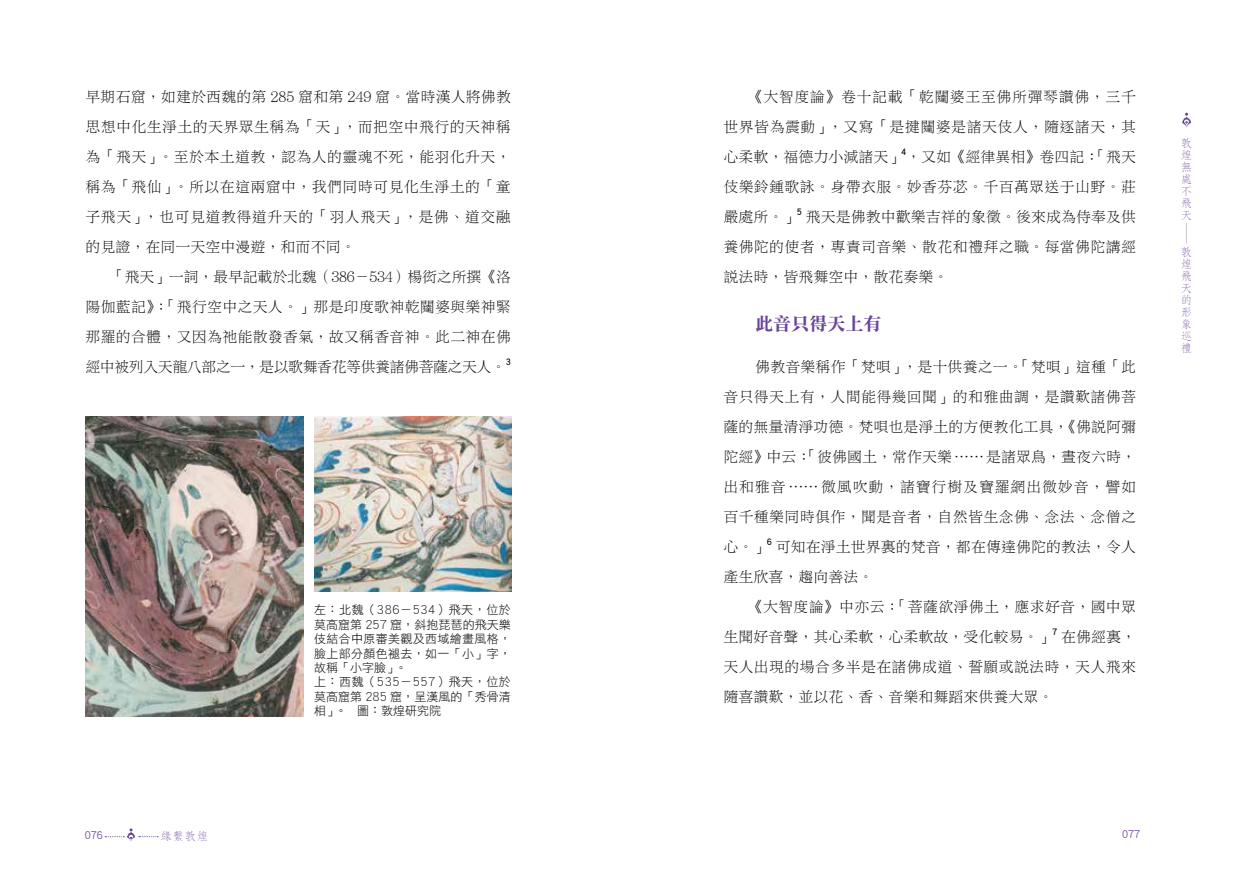
<style>
.page{position:relative;width:1234px;height:893px;background:#fff}
.page>*{position:absolute;margin:0;border:0;box-sizing:border-box;transform-origin:0 0}
.t1{font:18px "DF Li Song HK W7";color:#674498}
.t2{font:15px/30px "DF Li Song HK W3";letter-spacing:.015em;color:#000;text-align:justify}
.t3{font:12px/14.4px "DF Hei HK W3";letter-spacing:.025em;color:#000}
.t4{font:11.25px/12.1px "DF Fang Song HK W2";color:#674498;text-align:justify}
.t5{font:10.5px "DF Hei HK W5";color:#674498}
.t6{font:8.7px "DF Hei HK W7";color:#000}
</style>
<div class="page">
<svg style="left:1182px;top:113px;width:9px;height:14px"></svg>
<svg style="left:105px;top:828px;width:53px;height:13px"></svg>
<img style="left:85px;top:417px;width:219px;height:300px">
<img style="left:314px;top:417px;width:197px;height:174px">
<p class="t2" style="left:85px;top:82px;width:427px">早期石窟，如建於西魏的第 285 窟和第 249 窟。當時漢人將佛教思想中化生淨土的天界眾生稱為「天」，而把空中飛行的天神稱為「飛天」。至於本土道教，認為人的靈魂不死，能羽化升天，稱為「飛仙」。所以在這兩窟中，我們同時可見化生淨土的「童子飛天」，也可見道教得道升天的「羽人飛天」，是佛、道交融的見證，在同一天空中漫遊，和而不同。</p>
<p class="t2" style="left:85px;top:262px;width:427px;text-indent:24px">「飛天」一詞，最早記載於北魏（386－534）楊衒之所撰《洛陽伽藍記》：「飛行空中之天人。」那是印度歌神乾闥婆與樂神緊那羅的合體，又因為祂能散發香氣，故又稱香音神。此二神在佛經中被列入天龍八部之一，是以歌舞香花等供養諸佛菩薩之天人。</p>
<p class="t6" style="left:505px;top:357px;width:7px">3</p>
<p class="t3" style="left:314px;top:603px;width:198px">左：北魏（386－534）飛天，位於莫高窟第 257 窟，斜抱琵琶的飛天樂伎結合中原審美觀及西域繪畫風格，臉上部分顏色褪去，如一「小」字，故稱「小字臉」。<br>上：西魏（535－557）飛天，位於莫高窟第 285 窟，呈漢風的「秀骨清相」。 圖：敦煌研究院</p>
<p class="t2" style="left:723px;top:82px;width:414px;text-indent:24px">《大智度論》卷十記載「乾闥婆王至佛所彈琴讚佛，三千世界皆為震動」，又寫「是揵闥婆是諸天伎人，隨逐諸天，其心柔軟，福德力小減諸天」，又如《經律異相》卷四記：「飛天</p>
<p class="t6" style="left:900px;top:147px;width:7px">4</p>
<p class="t2" style="left:723px;top:172px;width:414px">伎樂鈴鍾歌詠。身帶衣服。妙香芬苾。千百萬眾送于山野。莊嚴處所。」</p>
<p class="t6" style="left:796px;top:207px;width:7px">5</p>
<p class="t2" style="left:723px;top:202px;width:414px;text-indent:82px">飛天是佛教中歡樂吉祥的象徵。後來成為侍奉及供養佛陀的使者，專責司音樂、散花和禮拜之職。每當佛陀講經說法時，皆飛舞空中，散花奏樂。</p>
<p class="t1" style="left:755px;top:313px;width:127px">此音只得天上有</p>
<p class="t2" style="left:723px;top:351px;width:414px;text-indent:32px">佛教音樂稱作「梵唄」，是十供養之一。「梵唄」這種「此音只得天上有，人間能得幾回聞」的和雅曲調，是讚歎諸佛菩薩的無量清淨功德。梵唄也是淨土的方便教化工具，《佛說阿彌陀經》中云：「彼佛國土，常作天樂……是諸眾鳥，晝夜六時，出和雅音 …… 微風吹動，諸寶行樹及寶羅網出微妙音，譬如百千種樂同時俱作，聞是音者，自然皆生念佛、念法、念僧之心。」</p>
<p class="t6" style="left:766px;top:537px;width:7px">6</p>
<p class="t2" style="left:723px;top:531px;width:414px;text-indent:52px">可知在淨土世界裏的梵音，都在傳達佛陀的教法，令人產生欣喜，趨向善法。</p>
<p class="t2" style="left:723px;top:591px;width:414px;text-indent:24px">《大智度論》中亦云：「菩薩欲淨佛土，應求好音，國中眾生聞好音聲，其心柔軟，心柔軟故，受化較易。」</p>
<p class="t6" style="left:1051px;top:627px;width:7px">7</p>
<p class="t2" style="left:723px;top:621px;width:414px;text-indent:337px">在佛經裏，天人出現的場合多半是在諸佛成道、誓願或說法時，天人飛來隨喜讚歎，並以花、香、音樂和舞蹈來供養大眾。</p>
<p class="t4" style="left:1180px;top:136px;width:12px">敦煌無處不飛天</p>
<p class="t4" style="left:1180px;top:245px;width:12px">敦煌飛天的形象巡禮</p>
<p class="t5" style="left:85px;top:829px;width:20px">076</p>
<p class="t4" style="left:161px;top:830px;width:49px">緣繫敦煌</p>
<p class="t5" style="left:1121px;top:829px;width:20px">077</p>
</div>
